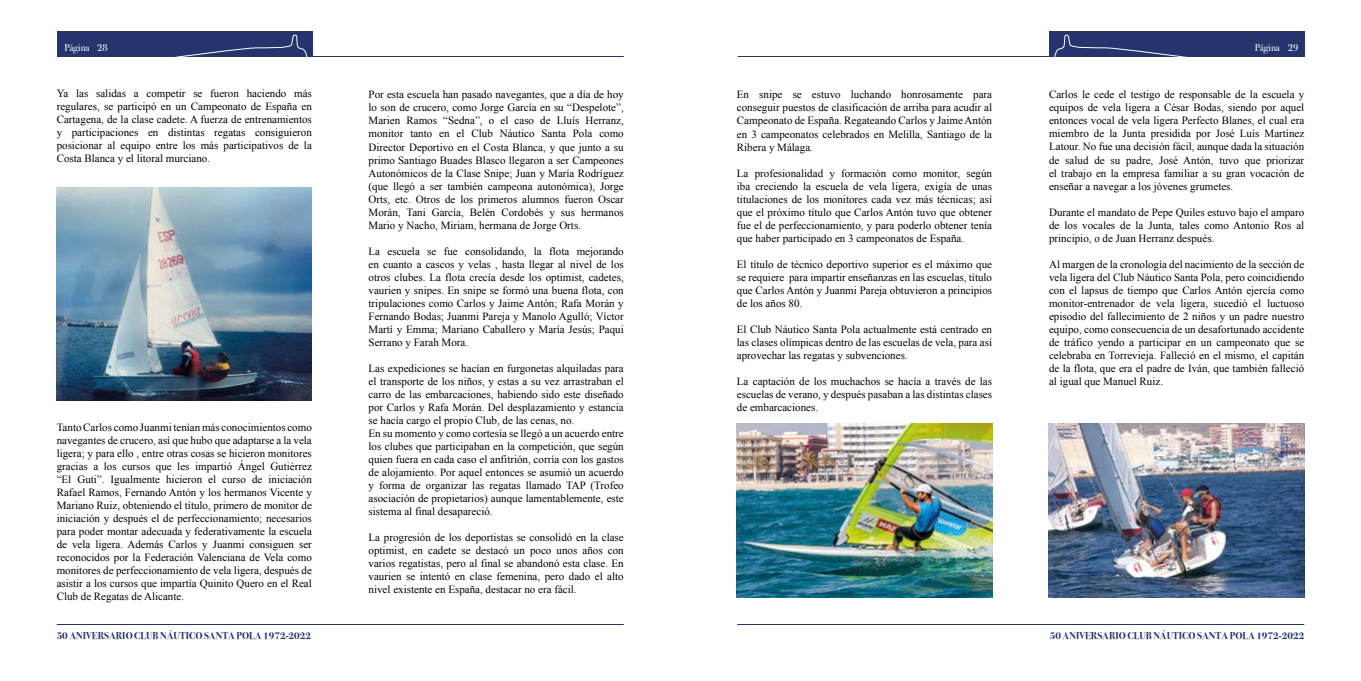
<style>
.page{position:relative;width:1361px;height:681px;background:#fff}
.page>*{position:absolute;margin:0;border:0;box-sizing:border-box;transform-origin:0 0}
.t1{font:11px/13px "Times New Roman";color:#000;text-align:justify}
.t2{font:700 10px "Bodoni Svty Two ITCTT";color:#25346c}
.t3{font:10px "Bodoni Svty Two ITCTT";color:#fff}
</style>
<div class="page">
<img style="left:57px;top:188px;width:255px;height:212px">
<img style="left:737px;top:423px;width:255px;height:174px">
<img style="left:1048px;top:423px;width:256px;height:174px">
<div style="left:57px;top:31px;width:255px;height:26px;background:#25346c"></div>
<div style="left:1049px;top:31px;width:256px;height:26px;background:#25346c"></div>
<svg style="left:175px;top:35px;width:132px;height:22px"></svg>
<svg style="left:1054px;top:35px;width:133px;height:22px"></svg>
<hr style="left:312px;top:56px;width:312px;height:1px;background:#25346c">
<hr style="left:57px;top:624px;width:567px;height:1px;background:#25346c">
<hr style="left:737px;top:624px;width:567px;height:1px;background:#25346c">
<hr style="left:738px;top:56px;width:311px;height:1px;background:#25346c">
<p class="t3" style="left:97px;top:39px;width:12px">28</p>
<p class="t3" style="left:1254px;top:39px;width:45px">Página 29</p>
<p class="t3" style="left:64px;top:39px;width:27px">Página</p>
<p class="t1" style="left:57px;top:87px;width:257px">Ya las salidas a competir se fueron haciendo más regulares, se participó en un Campeonato de España en Cartagena, de la clase cadete. A fuerza de entrenamientos y participaciones en distintas regatas consiguieron posicionar al equipo entre los más participativos de la Costa Blanca y el litoral murciano.</p>
<p class="t1" style="left:368px;top:88px;width:257px">Por esta escuela han pasado navegantes, que a día de hoy lo son de crucero, como Jorge García en su “Despelote”, Marien Ramos “Sedna”, o el caso de Lluís Herranz, monitor tanto en el Club Náutico Santa Pola como Director Deportivo en el Costa Blanca, y que junto a su primo Santiago Buades Blasco llegaron a ser Campeones Autonómicos de la Clase Snipe; Juan y María Rodríguez (que llegó a ser también campeona autonómica), Jorge Orts, etc. Otros de los primeros alumnos fueron Oscar Morán, Tani García, Belén Cordobés y sus hermanos Mario y Nacho, Miriam, hermana de Jorge Orts.</p>
<p class="t1" style="left:368px;top:244px;width:257px">La escuela se fue consolidando, la flota mejorando en cuanto a cascos y velas , hasta llegar al nivel de los otros clubes. La flota crecía desde los optimist, cadetes, vaurien y snipes. En snipe se formó una buena flota, con tripulaciones como Carlos y Jaime Antón; Rafa Morán y Fernando Bodas; Juanmi Pareja y Manolo Agulló; Víctor Martí y Emma; Mariano Caballero y María Jesús; Paqui Serrano y Farah Mora.</p>
<p class="t1" style="left:368px;top:361px;width:257px;text-align:left">Las expediciones se hacían en furgonetas alquiladas para el transporte de los niños, y estas a su vez arrastraban el carro de las embarcaciones, habiendo sido este diseñado por Carlos y Rafa Morán. Del desplazamiento y estancia se hacía cargo el propio Club, de las cenas, no.<br>En su momento y como cortesía se llegó a un acuerdo entre los clubes que participaban en la competición, que según quien fuera en cada caso el anfitrión, corría con los gastos de alojamiento. Por aquel entonces se asumió un acuerdo y forma de organizar las regatas llamado TAP (Trofeo asociación de propietarios) aunque lamentablemente, este sistema al final desapareció.</p>
<p class="t1" style="left:368px;top:530px;width:257px">La progresión de los deportistas se consolidó en la clase optimist, en cadete se destacó un poco unos años con varios regatistas, pero al final se abandonó esta clase. En vaurien se intentó en clase femenina, pero dado el alto nivel existente en España, destacar no era fácil.</p>
<p class="t1" style="left:57px;top:420px;width:257px">Tanto Carlos como Juanmi tenían más conocimientos como navegantes de crucero, así que hubo que adaptarse a la vela ligera; y para ello , entre otras cosas se hicieron monitores gracias a los cursos que les impartió Ángel Gutiérrez “El Guti”. Igualmente hicieron el curso de iniciación Rafael Ramos, Fernando Antón y los hermanos Vicente y Mariano Ruiz, obteniendo el título, primero de monitor de iniciación y después el de perfeccionamiento; necesarios para poder montar adecuada y federativamente la escuela de vela ligera. Además Carlos y Juanmi consiguen ser reconocidos por la Federación Valenciana de Vela como monitores de perfeccionamiento de vela ligera, después de asistir a los cursos que impartía Quinito Quero en el Real Club de Regatas de Alicante.</p>
<p class="t1" style="left:737px;top:88px;width:257px">En snipe se estuvo luchando honrosamente para conseguir puestos de clasificación de arriba para acudir al Campeonato de España. Regateando Carlos y Jaime Antón en 3 campeonatos celebrados en Melilla, Santiago de la Ribera y Málaga.</p>
<p class="t1" style="left:737px;top:166px;width:257px">La profesionalidad y formación como monitor, según iba creciendo la escuela de vela ligera, exigía de unas titulaciones de los monitores cada vez más técnicas; así que el próximo título que Carlos Antón tuvo que obtener fue el de perfeccionamiento, y para poderlo obtener tenía que haber participado en 3 campeonatos de España.</p>
<p class="t1" style="left:737px;top:257px;width:257px">El título de técnico deportivo superior es el máximo que se requiere para impartir enseñanzas en las escuelas, título que Carlos Antón y Juanmi Pareja obtuvieron a principios de los años 80.</p>
<p class="t1" style="left:737px;top:322px;width:257px">El Club Náutico Santa Pola actualmente está centrado en las clases olímpicas dentro de las escuelas de vela, para así aprovechar las regatas y subvenciones.</p>
<p class="t1" style="left:737px;top:374px;width:257px">La captación de los muchachos se hacía a través de las escuelas de verano, y después pasaban a las distintas clases de embarcaciones.</p>
<p class="t1" style="left:1049px;top:88px;width:257px">Carlos le cede el testigo de responsable de la escuela y equipos de vela ligera a César Bodas, siendo por aquel entonces vocal de vela ligera Perfecto Blanes, el cual era miembro de la Junta presidida por José Luís Martínez Latour. No fue una decisión fácil, aunque dada la situación de salud de su padre, José Antón, tuvo que priorizar el trabajo en la empresa familiar a su gran vocación de enseñar a navegar a los jóvenes grumetes.</p>
<p class="t1" style="left:1049px;top:205px;width:257px">Durante el mandato de Pepe Quiles estuvo bajo el amparo de los vocales de la Junta, tales como Antonio Ros al principio, o de Juan Herranz después.</p>
<p class="t1" style="left:1049px;top:257px;width:257px">Al margen de la cronología del nacimiento de la sección de vela ligera del Club Náutico Santa Pola, pero coincidiendo con el lapsus de tiempo que Carlos Antón ejercía como monitor-entrenador de vela ligera, sucedió el luctuoso episodio del fallecimiento de 2 niños y un padre nuestro equipo, como consecuencia de un desafortunado accidente de tráfico yendo a participar en un campeonato que se celebraba en Torrevieja. Falleció en el mismo, el capitán de la flota, que era el padre de Iván, que también falleció al igual que Manuel Ruiz.</p>
<p class="t2" style="left:57px;top:627px;width:256px">50 ANIVERSARIO CLUB NÁUTICO SANTA POLA 1972-2022</p>
<p class="t2" style="left:1050px;top:627px;width:256px">50 ANIVERSARIO CLUB NÁUTICO SANTA POLA 1972-2022</p>
</div>
